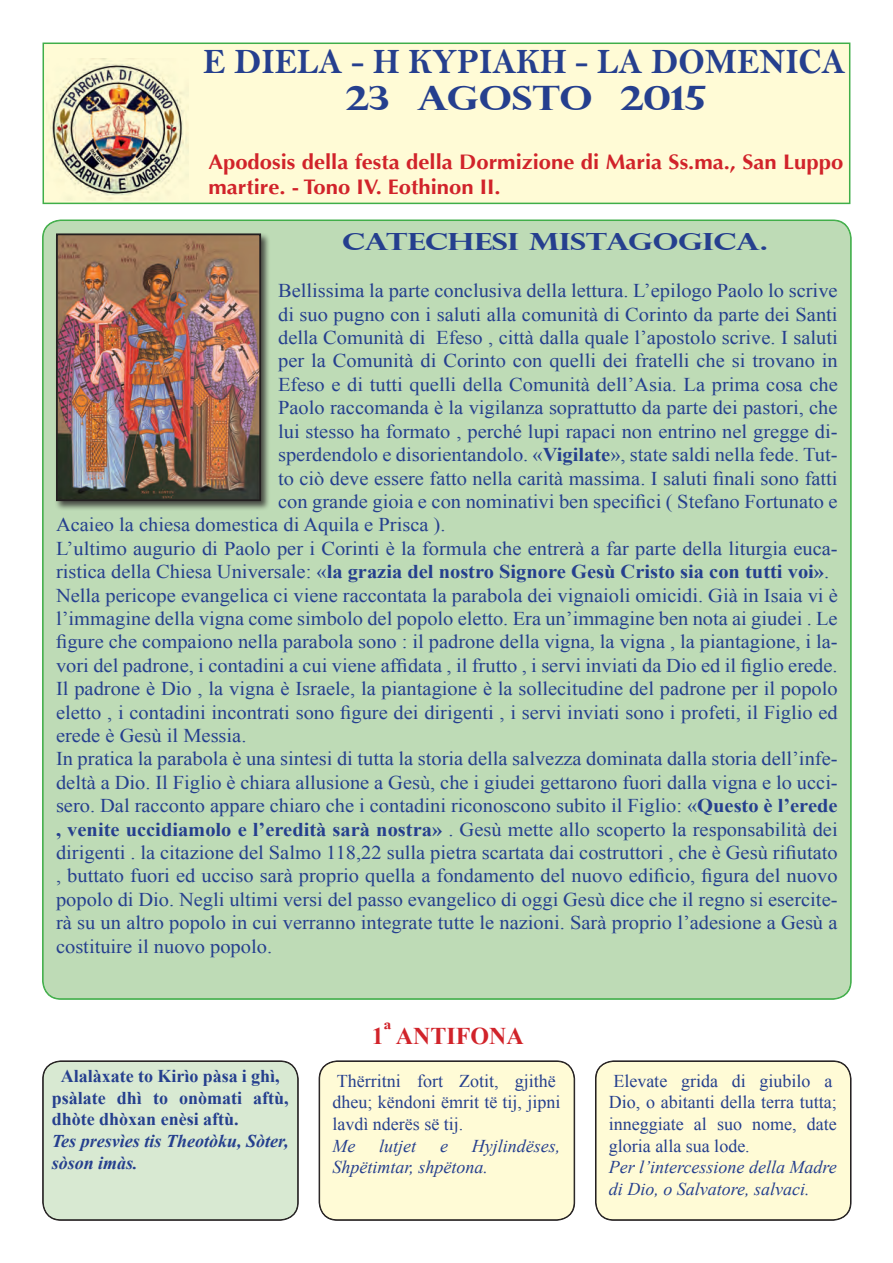
<style>
.page{position:relative;width:893px;height:1263px;background:#fff}
.page>*{position:absolute;margin:0;border:0;box-sizing:border-box;transform-origin:0 0}
.t1{font:36px "Bell MT Bold";color:#253f8e;scale:.95 1}
.Body_Text_Indent{font:700 33.6px "Perpetua Titling";color:#253f8e;scale:1.2 1}
.Normale{font:700 24px "Times New Roman";color:#d1232a}
.No_Spacing{font:700 23.7px "Perpetua Titling";letter-spacing:-.01em;color:#253f8e;scale:1.32 1}
.Corpo_del_testo_2{font:700 21px/25.2px "Optima";color:#d1232a;scale:1.05 1}
.t2{font:19.5px/23.4px "Times New Roman";color:#253f8e;text-align:justify;scale:1.05 1}
.Normale-2{font:18px/21.6px "Times New Roman";color:#253f8e}
.Normale-3{font:italic 18px/21.6px "Times New Roman";color:#253f8e}
.Normale-4{font:700 18px/21.6px "Times New Roman";color:#253f8e}
.Normale-5{font:italic 700 18px/21.6px "Times New Roman";color:#253f8e}
.s1{font-weight:700}
</style>
<div class="page">
<div style="left:43px;top:220px;width:808px;height:779px;background:#bedbb6;border-radius:18px"></div>
<div style="left:43px;top:43px;width:807px;height:161px;background:#fffbd6;border:2px solid #40ae49"></div>
<img style="left:49px;top:58px;width:139px;height:142px">
<div style="left:43px;top:1061px;width:255px;height:159px;background:#d8e9d2;border-radius:18px"></div>
<div style="left:43px;top:1061px;width:255px;height:159px;border:1px solid #231f20;border-radius:18px"></div>
<div style="left:319px;top:1061px;width:255px;height:159px;background:#fffbd6;border-radius:18px"></div>
<div style="left:320px;top:1061px;width:254px;height:159px;border:1px solid #231f20;border-radius:18px"></div>
<div style="left:596px;top:1061px;width:255px;height:159px;background:#fffbd6;border-radius:18px"></div>
<div style="left:596px;top:1061px;width:255px;height:159px;border:1px solid #231f20;border-radius:18px"></div>
<div style="left:55px;top:232px;width:216px;height:279px;background:#231f20;opacity:.75"></div>
<img style="left:59px;top:236px;width:199px;height:262px">
<div style="left:56px;top:233px;width:205px;height:268px;border:2px solid #231f20"></div>
<p class="t1" style="left:203px;top:40px;width:677px">E DIELA - H KYPIAKH - LA DOMENICA</p>
<p class="Body_Text_Indent" style="left:345px;top:77px;width:302px">23 AGOSTO 2015</p>
<p class="Corpo_del_testo_2" style="left:208px;top:150px;width:606px">Apodosis della festa della Dormizione di Maria Ss.ma., San Luppo martire. - Tono IV. Eothinon II.</p>
<p class="No_Spacing" style="left:342px;top:227px;width:324px">CATECHESI MISTAGOGICA.</p>
<p class="t2" style="left:278px;top:279px;width:534px">Bellissima la parte conclusiva della lettura. L’epilogo Paolo lo scrive</p>
<p class="t2" style="left:278px;top:302px;width:534px">di suo pugno con i saluti alla comunità di Corinto da parte dei Santi</p>
<p class="t2" style="left:278px;top:326px;width:534px">della Comunità di Efeso , città dalla quale l’apostolo scrive. I saluti</p>
<p class="t2" style="left:278px;top:349px;width:534px">per la Comunità di Corinto con quelli dei fratelli che si trovano in</p>
<p class="t2" style="left:278px;top:372px;width:534px">Efeso e di tutti quelli della Comunità dell’Asia. La prima cosa che</p>
<p class="t2" style="left:278px;top:396px;width:534px">Paolo raccomanda è la vigilanza soprattutto da parte dei pastori, che</p>
<p class="t2" style="left:278px;top:419px;width:534px">lui stesso ha formato , perché lupi rapaci non entrino nel gregge di-</p>
<p class="t2" style="left:278px;top:443px;width:534px">sperdendolo e disorientandolo. «<span class="s1">Vigilate</span>», state saldi nella fede. Tut-</p>
<p class="t2" style="left:278px;top:466px;width:534px">to ciò deve essere fatto nella carità massima. I saluti finali sono fatti</p>
<p class="t2" style="left:278px;top:489px;width:534px">con grande gioia e con nominativi ben specifici ( Stefano Fortunato e</p>
<p class="t2" style="left:56px;top:513px;width:372px">Acaieo la chiesa domestica di Aquila e Prisca ).</p>
<p class="t2" style="left:56px;top:536px;width:746px">L’ultimo augurio di Paolo per i Corinti è la formula che entrerà a far parte della liturgia euca&shy;ristica della Chiesa Universale: «<span class="s1">la grazia del nostro Signore Gesù Cristo sia con tutti voi»</span>.</p>
<p class="t2" style="left:56px;top:583px;width:746px">Nella pericope evangelica ci viene raccontata la parabola dei vignaioli omicidi. Già in Isaia vi è l’immagine della vigna come simbolo del popolo eletto. Era un’immagine ben nota ai giudei . Le figure che compaiono nella parabola sono : il padrone della vigna, la vigna , la piantagione, i la&shy;vori del padrone, i contadini a cui viene affidata , il frutto , i servi inviati da Dio ed il figlio erede.</p>
<p class="t2" style="left:56px;top:677px;width:746px">Il padrone è Dio , la vigna è Israele, la piantagione è la sollecitudine del padrone per il popolo eletto , i contadini incontrati sono figure dei dirigenti , i servi inviati sono i profeti, il Figlio ed erede è Gesù il Messia.</p>
<p class="t2" style="left:56px;top:747px;width:746px">In pratica la parabola è una sintesi di tutta la storia della salvezza dominata dalla storia dell’infe&shy;deltà a Dio. Il Figlio è chiara allusione a Gesù, che i giudei gettarono fuori dalla vigna e lo ucci&shy;sero. Dal racconto appare chiaro che i contadini riconoscono subito il Figlio: «<span class="s1">Questo è l’erede , venite uccidiamolo e l’eredità sarà nostra»</span> . Gesù mette allo scoperto la responsabilità dei dirigenti . la citazione del Salmo 118,22 sulla pietra scartata dai costruttori , che è Gesù rifiutato , buttato fuori ed ucciso sarà proprio quella a fondamento del nuovo edificio, figura del nuovo popolo di Dio. Negli ultimi versi del passo evangelico di oggi Gesù dice che il regno si esercite&shy;rà su un altro popolo in cui verranno integrate tutte le nazioni. Sarà proprio l’adesione a Gesù a costituire il nuovo popolo.</p>
<p class="Normale-4" style="left:52px;top:1065px;width:239px;text-indent:9px">Alalàxate to Kirìo pàsa i ghì, psàlate dhì to onòmati aftù, dhòte dhòxan enèsi aftù.</p>
<p class="Normale-5" style="left:52px;top:1130px;width:239px">Tes presvìes tis Theotòku, Sòter, sòson imàs.</p>
<p class="Normale" style="left:372px;top:1019px;width:153px">1ª ANTIFONA</p>
<p class="Normale-2" style="left:332px;top:1069px;width:229px">Thërritni fort Zotit, gjithë dheu; këndoni ëmrit të tij, jipni lavdì nderës së tij.</p>
<p class="Normale-3" style="left:332px;top:1134px;width:24px">Me</p>
<p class="Normale-3" style="left:379px;top:1134px;width:39px">lutjet</p>
<p class="Normale-3" style="left:440px;top:1134px;width:9px">e</p>
<p class="Normale-3" style="left:332px;top:1134px;width:230px;text-indent:140px">Hyjlindëses,<br>Shpëtimtar, shpëtona.</p>
<p class="Normale-2" style="left:609px;top:1069px;width:229px">Elevate grida di giubilo a<br>Dio, o abitanti della terra tutta; inneggiate al suo nome, date gloria alla sua lode.</p>
<p class="Normale-3" style="left:609px;top:1156px;width:230px">Per l’intercessione della Madre di Dio, o Salvatore, salvaci.</p>
</div>
